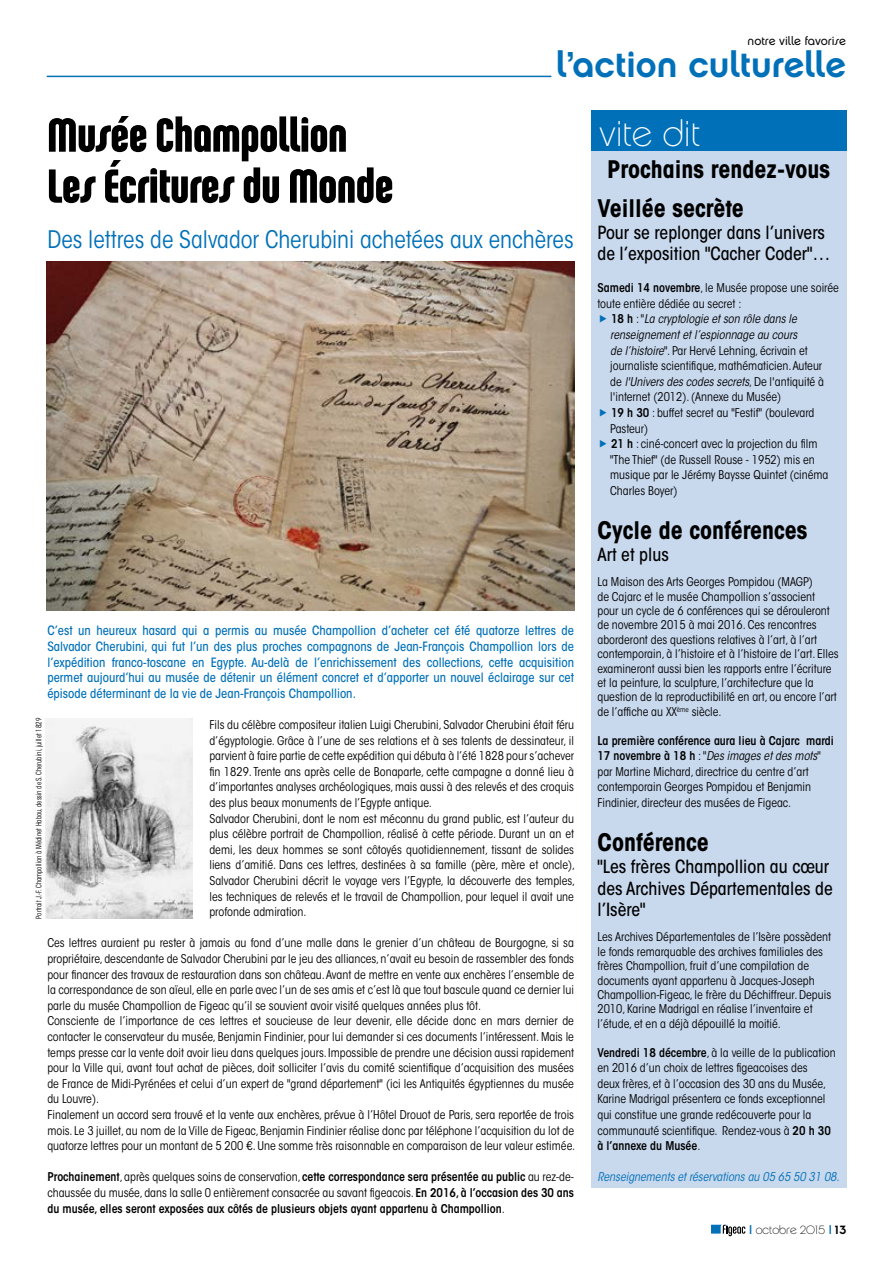
<style>
.page{position:relative;width:893px;height:1263px;background:#fff}
.page>*{position:absolute;margin:0;border:0;box-sizing:border-box;transform-origin:0 0}
.t1{font:51px "Chalet Comprime Hong Kong Seventy";color:#000}
.t2{font:36px "Chalet New York Nineteen Seventy";color:#0070b8}
.t3{font:36px "Chalet Paris Nineteen Seventy";color:#fff}
.t4{font:700 condensed 24px/39.6px "ITC Avant Garde Std";color:#000}
.t5{font:condensed 24px "ITC Avant Garde Std";color:#0070b8}
.t6{font:500 condensed 18px/21.6px "ITC Avant Garde Std";color:#000}
.t7{font:500 condensed 12.75px/15.6px "ITC Avant Garde Std";color:#0070b8;text-align:justify}
.t8{font:condensed 12px/15.6px "ITC Avant Garde Std";color:#000}
.t9{font:600 condensed 12px/15.6px "ITC Avant Garde Std";color:#000;text-align:justify}
.t10{font:italic condensed 12px "ITC Avant Garde Std";color:#000}
.t11{font:italic condensed 12px "ITC Avant Garde Std";color:#0070b8}
.t12{font:12px "Chalet London Nineteen Seventy";letter-spacing:-.005em;color:#000}
.t13{font:12px "Chalet Paris Nineteen Seventy";color:#000}
.t14{font:condensed 7.5px "ITC Avant Garde Std";color:#000;scale:.89 1}
.s1{font-weight:600}
.s2{font-weight:600;font-style:normal}
.s3{font-style:normal}
.s4{font-style:italic}
.s5{font-weight:400}
.s6{font-family:"ITC Avant Garde Std";font-weight:500;color:#0070b8}
.s7{font-family:"Chalet New York Nineteen Seventy"}
</style>
<div class="page">
<svg style="left:711px;top:1225px;width:34px;height:11px"></svg>
<div style="left:591px;top:151px;width:255px;height:1037px;background:#c8d8ed"></div>
<div style="left:591px;top:111px;width:255px;height:40px;background:#0070b8"></div>
<hr style="left:47px;top:76px;width:504px;height:1px;background:#0070b8">
<img style="left:47px;top:262px;width:527px;height:349px">
<img style="left:46px;top:719px;width:146px;height:199px">
<p class="t12" style="left:748px;top:34px;width:100px">notre ville favorise</p>
<h2 class="t2" style="left:556px;top:42px;width:291px">l’action culturelle</h2>
<h1 class="t1" style="left:47px;top:105px;width:301px">Musée Champollion</h1>
<h2 class="t3" style="left:600px;top:112px;width:103px">vite dit</h2>
<h1 class="t1" style="left:47px;top:156px;width:347px">Les Écritures du Monde</h1>
<h3 class="t5" style="left:47px;top:225px;width:528px">Des lettres de Salvador Cherubini achetées aux enchères</h3>
<h3 class="t4" style="left:597px;top:149px;width:234px;text-indent:10px">Prochains rendez-vous<br>Veillée secrète</h3>
<h3 class="t6" style="left:597px;top:221px;width:235px">Pour se replonger dans l’univers de l’exposition "Cacher Coder"…</h3>
<p class="t8" style="left:597px;top:280px;width:243px"><span class="s1">Samedi 14 novembre</span>, le Musée propose une soirée</p>
<p class="t8" style="left:597px;top:296px;width:145px">toute entière dédiée au secret :</p>
<p class="t10" style="left:611px;top:312px;width:187px"><span class="s2">18 h</span> <span class="s3">: "</span>La cryptologie et son rôle dans le</p>
<p class="t10" style="left:610px;top:327px;width:189px">renseignement et l’espionnage au cours</p>
<p class="t8" style="left:610px;top:342px;width:199px"><span class="s4">de l’histoire</span>". Par Hervé Lehning, écrivain et</p>
<p class="t8" style="left:610px;top:358px;width:214px">journaliste scientifique, mathématicien. Auteur</p>
<p class="t10" style="left:610px;top:374px;width:215px"><span class="s3">de</span> l'Univers des codes secrets<span class="s3">, De l'antiquité à</span></p>
<p class="t8" style="left:610px;top:389px;width:173px">l'internet (2012). (Annexe du Musée)</p>
<p class="t8" style="left:611px;top:405px;width:205px"><span class="s1">19 h 30</span> : buffet secret au "Festif" (boulevard</p>
<p class="t8" style="left:610px;top:420px;width:40px">Pasteur)</p>
<p class="t8" style="left:611px;top:436px;width:208px"><span class="s1">21 h</span> : ciné-concert avec la projection du film</p>
<p class="t8" style="left:610px;top:452px;width:206px">"The Thief" (de Russell Rouse - 1952) mis en</p>
<p class="t8" style="left:610px;top:467px;width:220px">musique par le Jérémy Baysse Quintet (cinéma</p>
<p class="t8" style="left:610px;top:483px;width:69px">Charles Boyer)</p>
<h3 class="t4" style="left:597px;top:510px;width:212px">Cycle de conférences</h3>
<h3 class="t6" style="left:597px;top:544px;width:73px">Art et plus</h3>
<p class="t8" style="left:597px;top:575px;width:243px;line-height:14.4px">La Maison des Arts Georges Pompidou (MAGP)<br>de Cajarc et le musée Champollion s’associent pour un cycle de 6 conférences qui se dérouleront de novembre 2015 à mai 2016. Ces rencontres aborderont des questions relatives à l’art, à l’art contemporain, à l’histoire et à l’histoire de l’art. Elles examineront aussi bien les rapports entre l’écriture et la peinture, la sculpture, l’architecture que la question de la reproductibilité en art, ou encore l’art de l’affiche au XX<sup>ème</sup> siècle.</p>
<p class="t8" style="left:597px;top:732px;width:238px"><span class="s1">La première conférence aura lieu à Cajarc mardi 17 novembre à 18 h</span> : "<span class="s4">Des images et des mots</span>" par Martine Michard, directrice du centre d’art contemporain Georges Pompidou et Benjamin Findinier, directeur des musées de Figeac.</p>
<h3 class="t4" style="left:597px;top:822px;width:113px">Conférence</h3>
<h3 class="t6" style="left:597px;top:856px;width:237px">"Les frères Champollion au cœur des Archives Départementales de l’Isère"</h3>
<p class="t8" style="left:597px;top:930px;width:235px;line-height:14.4px">Les Archives Départementales de l’Isère possèdent le fonds remarquable des archives familiales des frères Champollion, fruit d’une compilation de documents ayant appartenu à Jacques-Joseph Champollion-Figeac, le frère du Déchiffreur. Depuis 2010, Karine Madrigal en réalise l’inventaire et l’étude, et en a déjà dépouillé la moitié.</p>
<p class="t8" style="left:597px;top:1044px;width:240px"><span class="s1">Vendredi 18 décembre</span>, à la veille de la publication en 2016 d’un choix de lettres figeacoises des<br>deux frères, et à l’occasion des 30 ans du Musée, Karine Madrigal présentera ce fonds exceptionnel qui constitue une grande redécouverte pour la communauté scientifique. Rendez-vous à <span class="s1">20 h 30 à l’annexe du Musée</span>.</p>
<p class="t11" style="left:597px;top:1170px;width:244px">Renseignements et réservations au 05 65 50 31 08.</p>
<p class="t7" style="left:47px;top:623px;width:528px">C’est un heureux hasard qui a permis au musée Champollion d’acheter cet été quatorze lettres de Salvador Cherubini, qui fut l’un des plus proches compagnons de Jean-François Champollion lors de l’expédition franco-toscane en Egypte. Au-delà de l’enrichissement des collections, cette acquisition permet aujourd’hui au musée de détenir un élément concret et d’apporter un nouvel éclairage sur cet épisode déterminant de la vie de Jean-François Champollion.</p>
<p class="t8" style="left:209px;top:717px;width:367px">Fils du célèbre compositeur italien Luigi Cherubini, Salvador Cherubini était féru d’égyptologie. Grâce à l’une de ses relations et à ses talents de dessinateur, il parvient à faire partie de cette expédition qui débuta à l’été 1828 pour s’achever fin 1829. Trente ans après celle de Bonaparte, cette campagne a donné lieu à d’importantes analyses archéologiques, mais aussi à des relevés et des croquis des plus beaux monuments de l’Egypte antique.<br>Salvador Cherubini, dont le nom est méconnu du grand public, est l’auteur du plus célèbre portrait de Champollion, réalisé à cette période. Durant un an et demi, les deux hommes se sont côtoyés quotidiennement, tissant de solides liens d’amitié. Dans ces lettres, destinées à sa famille (père, mère et oncle), Salvador Cherubini décrit le voyage vers l’Egypte, la découverte des temples, les techniques de relevés et le travail de Champollion, pour lequel il avait une profonde admiration.</p>
<p class="t8" style="left:47px;top:935px;width:529px">Ces lettres auraient pu rester à jamais au fond d’une malle dans le grenier d’un château de Bourgogne, si sa propriétaire, descendante de Salvador Cherubini par le jeu des alliances, n’avait eu besoin de rassembler des fonds pour financer des travaux de restauration dans son château. Avant de mettre en vente aux enchères l’ensemble de la correspondance de son aïeul, elle en parle avec l’un de ses amis et c’est là que tout bascule quand ce dernier lui parle du musée Champollion de Figeac qu’il se souvient avoir visité quelques années plus tôt.<br>Consciente de l’importance de ces lettres et soucieuse de leur devenir, elle décide donc en mars dernier de contacter le conservateur du musée, Benjamin Findinier, pour lui demander si ces documents l’intéressent. Mais le temps presse car la vente doit avoir lieu dans quelques jours. Impossible de prendre une décision aussi rapidement pour la Ville qui, avant tout achat de pièces, doit solliciter l’avis du comité scientifique d’acquisition des musées de France de Midi-Pyrénées et celui d’un expert de "grand département" (ici les Antiquités égyptiennes du musée du Louvre).<br>Finalement un accord sera trouvé et la vente aux enchères, prévue à l’Hôtel Drouot de Paris, sera reportée de trois mois. Le 3 juillet, au nom de la Ville de Figeac, Benjamin Findinier réalise donc par téléphone l’acquisition du lot de quatorze lettres pour un montant de 5 200 €. Une somme très raisonnable en comparaison de leur valeur estimée.</p>
<p class="t9" style="left:47px;top:1169px;width:528px">Prochainement<span class="s5">, après quelques soins de conservation,</span> cette correspondance sera présentée au public <span class="s5">au rez-de&shy;chaussée du musée, dans la salle 0 entièrement consacrée au savant figeacois.</span> En 2016, à l’occasion des 30 ans du musée, elles seront exposées aux côtés de plusieurs objets ayant appartenu à Champollion<span class="s5">.</span></p>
<p class="t14" style="left:34px;top:918px;width:227px;rotate:-90deg">Portrait J.-F. Champollion à Médinet Habou, dessin de S. Cherubini, juillet 1829</p>
<p class="t13" style="left:749px;top:1222px;width:99px"><span class="s6">I</span> octobre 2015 <span class="s6">I</span> <span class="s7">13</span></p>
</div>
